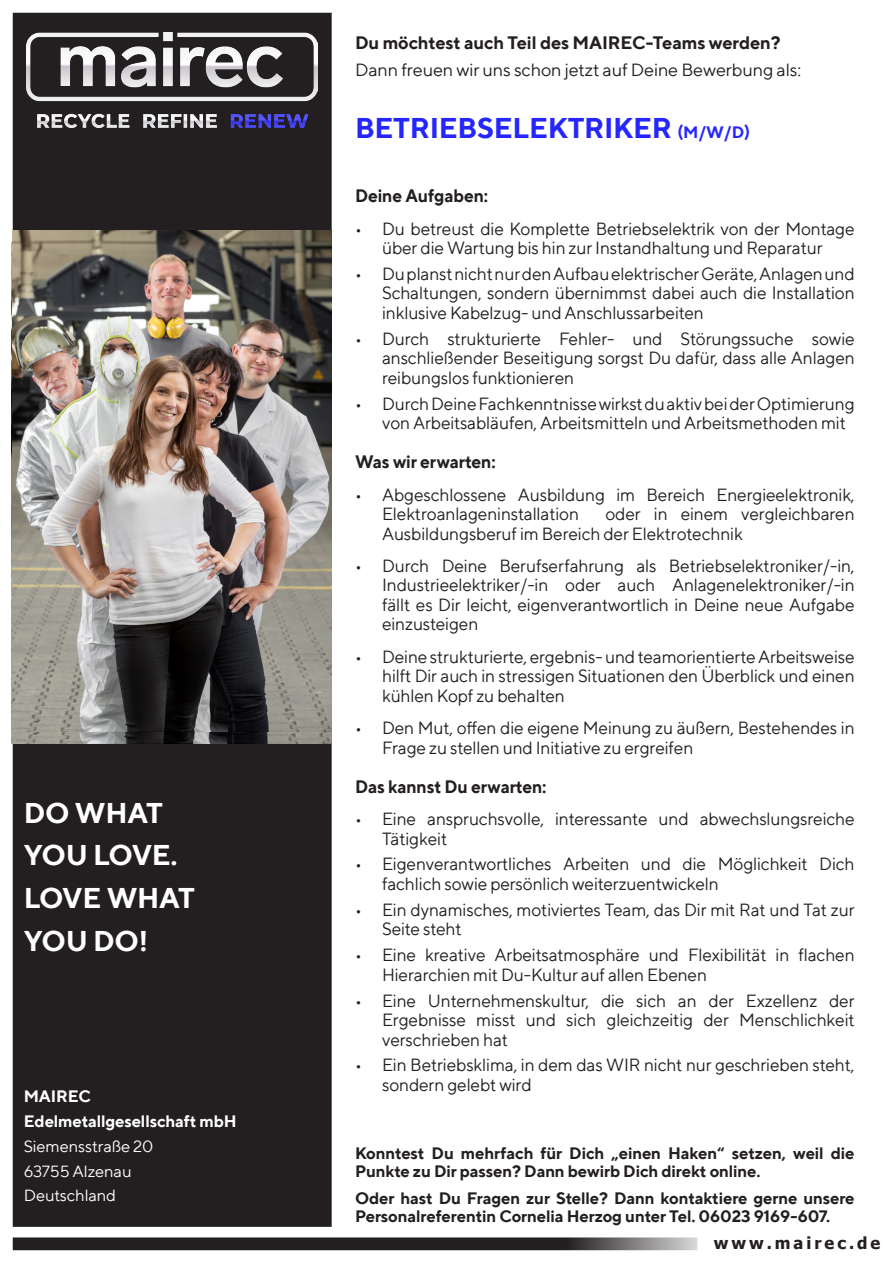
<style>
.page{position:relative;width:893px;height:1263px;background:#fff}
.page>*{position:absolute;margin:0;border:0;box-sizing:border-box;transform-origin:0 0}
.Mairec_Headline{font:700 28.5px "TT Norms";letter-spacing:-.01em;color:#2525ff}
.Text_Mairec{font:700 28.5px "TT Norms";letter-spacing:-.01em;color:#fff}
.Text_Mairec-2{font:700 28.5px "TT Norms";letter-spacing:-.03em;color:#fff}
.Text_Mairec-3{font:18px/19.5px "TT Norms";letter-spacing:-.01em;color:#231f20;scale:.96 1}
.Text_Mairec-4{font:700 18px "TT Norms";letter-spacing:-.01em;color:#231f20;scale:.96 1}
.Text_Mairec-5{font:18px "TT Norms";letter-spacing:-.01em;color:#231f20}
.Text_Mairec-6{font:700 18px "TT Norms";letter-spacing:-.01em;color:#231f20}
.Text_Mairec-7{font:700 16.5px/18px "TT Norms";letter-spacing:-.01em;color:#231f20}
.Text_Mairec-8{font:16.5px "TT Norms";letter-spacing:-.01em;color:#fff}
.Text_Mairec-9{font:700 16.5px "TT Norms";letter-spacing:-.01em;color:#fff}
.Mairec_Website{font:700 16.5px "Tahoma";letter-spacing:.18em;color:#231f20}
.s1{font-size:16.5px}
</style>
<div class="page">
<div style="left:14px;top:14px;width:317px;height:1212px;background:#231f20"></div>
<img style="left:27px;top:33px;width:291px;height:95px">
<img style="left:12px;top:243px;width:319px;height:501px">
<img style="left:13px;top:230px;width:319px;height:501px">
<svg style="left:16px;top:1240px;width:678px;height:7px;fill:#231f20"></svg>
<div style="left:13px;top:1237px;width:684px;height:13px;border:2px solid #231f20"></div>
<p class="Text_Mairec" style="left:24px;top:795px;width:141px">DO WHAT</p>
<p class="Text_Mairec" style="left:24px;top:837px;width:155px">YOU LOVE.</p>
<p class="Text_Mairec-2" style="left:24px;top:880px;width:172px">LOVE WHAT</p>
<p class="Text_Mairec" style="left:24px;top:923px;width:126px">YOU DO!</p>
<p class="Text_Mairec-9" style="left:24px;top:1086px;width:69px">MAIREC</p>
<p class="Text_Mairec-9" style="left:24px;top:1111px;width:214px">Edelmetallgesellschaft mbH</p>
<p class="Text_Mairec-8" style="left:24px;top:1136px;width:131px">Siemensstraße 20</p>
<p class="Text_Mairec-8" style="left:24px;top:1161px;width:109px">63755 Alzenau</p>
<p class="Text_Mairec-8" style="left:24px;top:1185px;width:94px">Deutschland</p>
<p class="Text_Mairec-6" style="left:355px;top:32px;width:427px">Du möchtest auch Teil des MAIREC-Teams werden?</p>
<p class="Text_Mairec-5" style="left:355px;top:59px;width:448px">Dann freuen wir uns schon jetzt auf Deine Bewerbung als:</p>
<p class="Mairec_Headline" style="left:355px;top:110px;width:397px">BETRIEBSELEKTRIKER <span class="s1">(M/W/D)</span></p>
<p class="Text_Mairec-4" style="left:355px;top:185px;width:140px">Deine Aufgaben:</p>
<p class="Text_Mairec-3" style="left:355px;top:218px;width:522px;text-align:center">• Du betreust die Komplette Betriebselektrik von der Montage über die Wartung bis hin zur Instandhaltung und Reparatur</p>
<p class="Text_Mairec-3" style="left:382px;top:263px;width:494px;text-align:justify;text-indent:-27px">• Du planst nicht nur den Aufbau elektrischer Geräte, Anlagen und Schaltungen, sondern übernimmst dabei auch die Installation inklusive Kabelzug- und Anschlussarbeiten</p>
<p class="Text_Mairec-3" style="left:382px;top:328px;width:494px;text-align:justify;text-indent:-27px">• Durch strukturierte Fehler- und Störungssuche sowie anschließender Beseitigung sorgst Du dafür, dass alle Anlagen reibungslos funktionieren</p>
<p class="Text_Mairec-3" style="left:382px;top:393px;width:494px;text-indent:-27px">• Durch Deine Fachkenntnisse wirkst du aktiv bei der Optimierung von Arbeitsabläufen, Arbeitsmitteln und Arbeitsmethoden mit</p>
<p class="Text_Mairec-4" style="left:355px;top:451px;width:148px">Was wir erwarten:</p>
<p class="Text_Mairec-3" style="left:382px;top:484px;width:494px;text-indent:-27px">• Abgeschlossene Ausbildung im Bereich Energieelektronik,<br>Elektroanlageninstallation</p>
<p class="Text_Mairec-3" style="left:382px;top:504px;width:494px;text-indent:223px">oder in einem vergleichbaren<br>Ausbildungsberuf im Bereich der Elektrotechnik</p>
<p class="Text_Mairec-3" style="left:382px;top:555px;width:494px;text-align:justify;text-indent:-27px">• Durch Deine Berufserfahrung als Betriebselektroniker/-in, Industrieelektriker/-in oder auch Anlagenelektroniker/-in fällt es Dir leicht, eigenverantwortlich in Deine neue Aufgabe einzusteigen</p>
<p class="Text_Mairec-3" style="left:382px;top:646px;width:494px;text-align:justify;text-indent:-27px">• Deine strukturierte, ergebnis- und teamorientierte Arbeitsweise hilft Dir auch in stressigen Situationen den Überblick und einen kühlen Kopf zu behalten</p>
<p class="Text_Mairec-3" style="left:382px;top:717px;width:494px;text-indent:-27px">• Den Mut, offen die eigene Meinung zu äußern, Bestehendes in<br>Frage zu stellen und Initiative zu ergreifen</p>
<p class="Text_Mairec-4" style="left:355px;top:775px;width:201px">Das kannst Du erwarten:</p>
<p class="Text_Mairec-3" style="left:382px;top:808px;width:494px;text-indent:-27px">• Eine anspruchsvolle, interessante und abwechslungsreiche<br>Tätigkeit</p>
<p class="Text_Mairec-3" style="left:382px;top:854px;width:494px;text-indent:-27px">• Eigenverantwortliches Arbeiten und die Möglichkeit Dich fachlich sowie persönlich weiterzuentwickeln</p>
<p class="Text_Mairec-3" style="left:382px;top:899px;width:494px;text-indent:-27px">• Ein dynamisches, motiviertes Team, das Dir mit Rat und Tat zur<br>Seite steht</p>
<p class="Text_Mairec-3" style="left:382px;top:945px;width:494px;text-indent:-27px">• Eine kreative Arbeitsatmosphäre und Flexibilität in flachen<br>Hierarchien mit Du-Kultur auf allen Ebenen</p>
<p class="Text_Mairec-3" style="left:382px;top:990px;width:494px;text-align:justify;text-indent:-27px">• Eine Unternehmenskultur, die sich an der Exzellenz der Ergebnisse misst und sich gleichzeitig der Menschlichkeit verschrieben hat</p>
<p class="Text_Mairec-3" style="left:382px;top:1055px;width:494px;text-indent:-27px">• Ein Betriebsklima, in dem das WIR nicht nur geschrieben steht, sondern gelebt wird</p>
<p class="Text_Mairec-7" style="left:355px;top:1144px;width:501px">Konntest Du mehrfach für Dich „einen Haken“ setzen, weil die<br>Punkte zu Dir passen? Dann bewirb Dich direkt online.</p>
<p class="Text_Mairec-7" style="left:355px;top:1189px;width:501px">Oder hast Du Fragen zur Stelle? Dann kontaktiere gerne unsere<br>Personalreferentin Cornelia Herzog unter Tel. 06023 9169-607.</p>
<p class="Mairec_Website" style="left:714px;top:1231px;width:168px">www.mairec.de</p>
</div>
